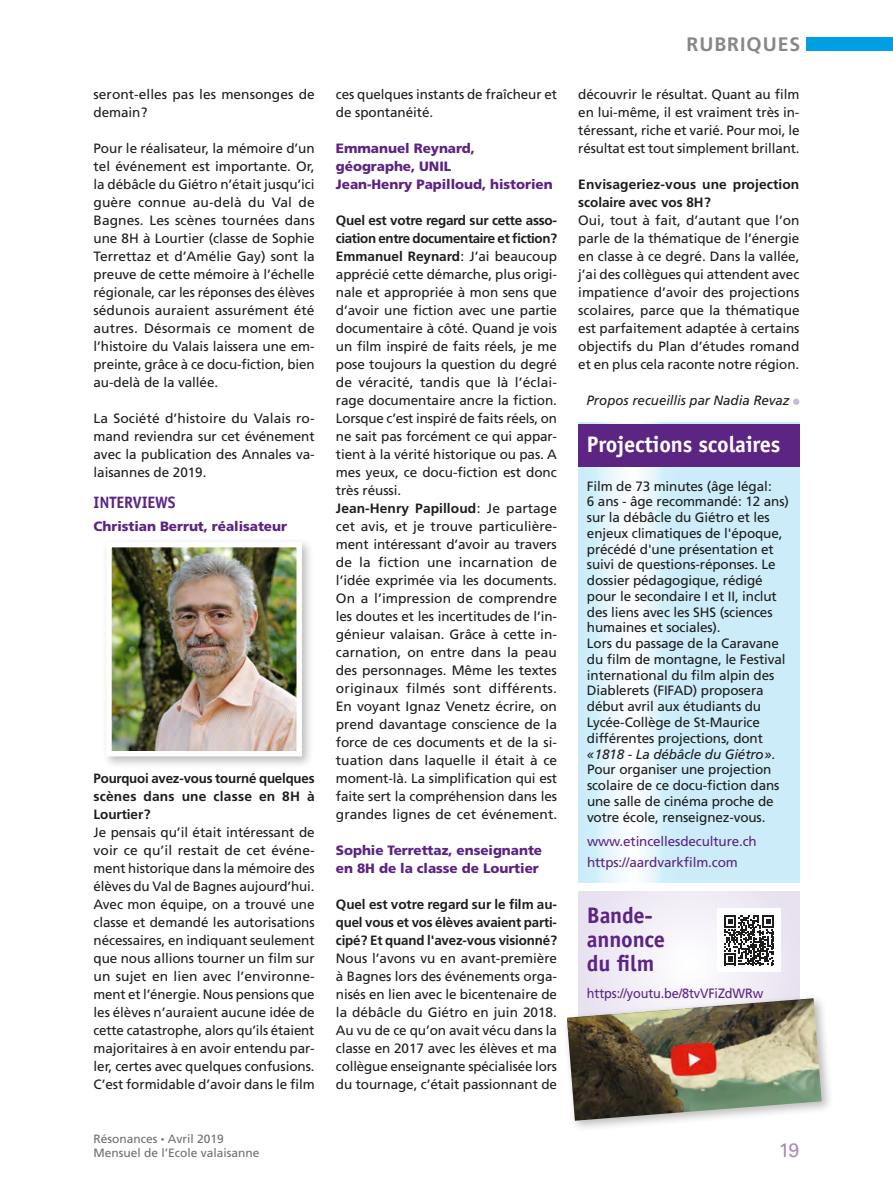
<style>
.page{position:relative;width:893px;height:1191px;background:#fff}
.page>*{position:absolute;margin:0;border:0;box-sizing:border-box;transform-origin:0 0}
.t1{font:22.5px "Officina Sans Bold 2";letter-spacing:-.01em;color:#fff}
.t2{font:22.5px/24px "Officina Sans Bold 2";letter-spacing:-.01em;color:#5c2483}
.t3{font:19.5px "Frutiger Bold 3";letter-spacing:.05em;color:#878787}
.t4{font:19.5px "Univers LT Std";color:#a78ac0}
.t5{font:16.5px "Officina Sans Bold 2";letter-spacing:-.01em;color:#5c2483}
.t6{font:13.5px/18px "Frutiger";letter-spacing:-.005em;color:#1d1d1b;text-align:justify}
.t7{font:700 13.5px/18px "Frutiger";letter-spacing:-.005em;color:#1d1d1b;text-align:justify}
.t8{font:900 13.5px/18px "Frutiger";letter-spacing:-.005em;color:#5c2483}
.t9{font:13.5px/21px "Frutiger";letter-spacing:-.01em;color:#5c2483}
.t10{font:italic 13.5px "Frutiger";letter-spacing:-.005em;color:#1d1d1b}
.t11{font:13.5px "Frutiger";letter-spacing:-.01em;color:#5c2483;scale:.94 1}
.t12{font:12px/14.4px "Frutiger Roman 6";color:#706f6f}
.s1{font-size:7.5px}
.s2{font-weight:700}
.s3{font-style:italic}
</style>
<div class="page">
<div style="left:806px;top:37px;width:87px;height:14px;background:#009fe3"></div>
<div style="left:793px;top:398px;width:6px;height:7px;background:#c9b9dc;border-radius:50%"></div>
<svg style="left:578px;top:423px;width:222px;height:459px;background:#d6effa"></svg>
<svg style="left:579px;top:891px;width:220px;height:103px"></svg>
<div style="left:717px;top:908px;width:64px;height:64px;background:#fff"></div>
<svg style="left:724px;top:915px;width:50px;height:50px"></svg>
<div style="left:563px;top:994px;width:271px;height:139px;background:#1d1d1b;opacity:.3"></div>
<img style="left:567px;top:998px;width:255px;height:122px">
<div style="left:578px;top:424px;width:221px;height:43px;background:#5c2483"></div>
<div style="left:102px;top:537px;width:212px;height:232px;background:#1d1d1b;opacity:.3"></div>
<img style="left:112px;top:548px;width:184px;height:202px">
<div style="left:106px;top:542px;width:196px;height:214px;border:5px solid #fff"></div>
<p class="t6" style="left:94px;top:85px;width:223px">seront-elles pas les mensonges de demain?</p>
<p class="t6" style="left:94px;top:139px;width:223px">Pour le réalisateur, la mémoire d’un tel événement est importante. Or, la débâcle du Giétro n’était jusqu’ici guère connue au-delà du Val de Bagnes. Les scènes tournées dans une 8H à Lourtier (classe de Sophie Terrettaz et d’Amélie Gay) sont la preuve de cette mémoire à l’échelle régionale, car les réponses des élèves sédunois auraient assurément été autres. Désormais ce moment de l’histoire du Valais laissera une em&shy;preinte, grâce à ce docu-fiction, bien au-delà de la vallée.</p>
<p class="t6" style="left:94px;top:409px;width:223px">La Société d’histoire du Valais ro&shy;mand reviendra sur cet événement avec la publication des Annales va&shy;laisannes de 2019.</p>
<p class="t5" style="left:94px;top:492px;width:84px">INTERVIEWS</p>
<p class="t8" style="left:94px;top:517px;width:195px">Christian Berrut, réalisateur</p>
<p class="t7" style="left:94px;top:769px;width:223px">Pourquoi avez-vous tourné quelques scènes dans une classe en 8H à Lourtier?</p>
<p class="t6" style="left:94px;top:823px;width:223px">Je pensais qu’il était intéressant de voir ce qu’il restait de cet événe&shy;ment historique dans la mémoire des élèves du Val de Bagnes aujourd’hui.<br>Avec mon équipe, on a trouvé une classe et demandé les autorisations nécessaires, en indiquant seulement que nous allions tourner un film sur un sujet en lien avec l’environne&shy;ment et l’énergie. Nous pensions que les élèves n’auraient aucune idée de cette catastrophe, alors qu’ils étaient majoritaires à en avoir entendu par&shy;ler, certes avec quelques confusions.<br>C’est formidable d’avoir dans le film</p>
<p class="t12" style="left:94px;top:1131px;width:168px">Résonances <span class="s1">•</span> Avril 2019<br>Mensuel de l’Ecole valaisanne</p>
<p class="t6" style="left:336px;top:85px;width:223px">ces quelques instants de fraîcheur et de spontanéité.</p>
<p class="t8" style="left:336px;top:139px;width:218px">Emmanuel Reynard, géographe, UNIL<br>Jean-Henry Papilloud, historien</p>
<p class="t6" style="left:336px;top:211px;width:223px;text-align:left"><span class="s2">Quel est votre regard sur cette asso&shy;ciation entre documentaire et fiction?<br>Emmanuel Reynard</span>: J’ai beaucoup apprécié cette démarche, plus origi&shy;nale et appropriée à mon sens que d’avoir une fiction avec une partie documentaire à côté. Quand je vois un film inspiré de faits réels, je me pose toujours la question du degré de véracité, tandis que là l’éclai&shy;rage documentaire ancre la fiction.<br>Lorsque c’est inspiré de faits réels, on ne sait pas forcément ce qui appar&shy;tient à la vérité historique ou pas. A mes yeux, ce docu-fiction est donc très réussi.<br><span class="s2">Jean-Henry Papilloud</span>: Je partage cet avis, et je trouve particulière&shy;ment intéressant d’avoir au travers de la fiction une incarnation de l’idée exprimée via les documents.<br>On a l’impression de comprendre les doutes et les incertitudes de l’in&shy;génieur valaisan. Grâce à cette in&shy;carnation, on entre dans la peau des personnages. Même les textes originaux filmés sont différents.<br>En voyant Ignaz Venetz écrire, on prend davantage conscience de la force de ces documents et de la si&shy;tuation dans laquelle il était à ce moment-là. La simplification qui est faite sert la compréhension dans les grandes lignes de cet événement.</p>
<p class="t8" style="left:336px;top:841px;width:208px">Sophie Terrettaz, enseignante en 8H de la classe de Lourtier</p>
<p class="t7" style="left:336px;top:895px;width:223px">Quel est votre regard sur le film au&shy;quel vous et vos élèves avaient parti&shy;cipé? Et quand l'avez-vous visionné?</p>
<p class="t6" style="left:336px;top:949px;width:223px">Nous l’avons vu en avant-première à Bagnes lors des événements orga&shy;nisés en lien avec le bicentenaire de la débâcle du Giétro en juin 2018.<br>Au vu de ce qu’on avait vécu dans la classe en 2017 avec les élèves et ma collègue enseignante spécialisée lors du tournage, c’était passionnant de</p>
<h2 class="t3" style="left:686px;top:33px;width:115px">RUBRIQUES</h2>
<p class="t6" style="left:578px;top:85px;width:223px">découvrir le résultat. Quant au film en lui-même, il est vraiment très in&shy;téressant, riche et varié. Pour moi, le résultat est tout simplement brillant.</p>
<p class="t7" style="left:578px;top:175px;width:222px">Envisageriez-vous une projection scolaire avec vos 8H?</p>
<p class="t6" style="left:578px;top:211px;width:223px">Oui, tout à fait, d’autant que l’on parle de la thématique de l’énergie en classe à ce degré. Dans la vallée, j’ai des collègues qui attendent avec impatience d’avoir des projections scolaires, parce que la thématique est parfaitement adaptée à certains objectifs du Plan d’études romand et en plus cela raconte notre région.</p>
<p class="t10" style="left:586px;top:392px;width:205px">Propos recueillis par Nadia Revaz</p>
<h1 class="t1" style="left:587px;top:430px;width:195px">Projections scolaires</h1>
<p class="t6" style="left:587px;top:478px;width:203px;line-height:15.8px;text-align:left">Film de 73 minutes (âge légal:<br>6 ans - âge recommandé: 12 ans) sur la débâcle du Giétro et les enjeux climatiques de l'époque, précédé d'une présentation et suivi de questions-réponses. Le dossier pédagogique, rédigé pour le secondaire I et II, inclut des liens avec les SHS (sciences humaines et sociales).<br>Lors du passage de la Caravane du film de montagne, le Festival international du film alpin des<br>Diablerets (FIFAD) proposera début avril aux étudiants du<br>Lycée-Collège de St-Maurice différentes projections, dont <span class="s3">«1818 - La débâcle du Giétro»</span>.<br>Pour organiser une projection scolaire de ce docu-fiction dans une salle de cinéma proche de votre école, renseignez-vous.</p>
<p class="t9" style="left:587px;top:831px;width:171px">www.etincellesdeculture.ch https://aardvarkfilm.com</p>
<h1 class="t2" style="left:587px;top:903px;width:80px">Bande&shy;annonce du film</h1>
<p class="t11" style="left:587px;top:985px;width:189px">https://youtu.be/8tvVFiZdWRw</p>
<h2 class="t4" style="left:779px;top:1138px;width:22px">19</h2>
</div>
